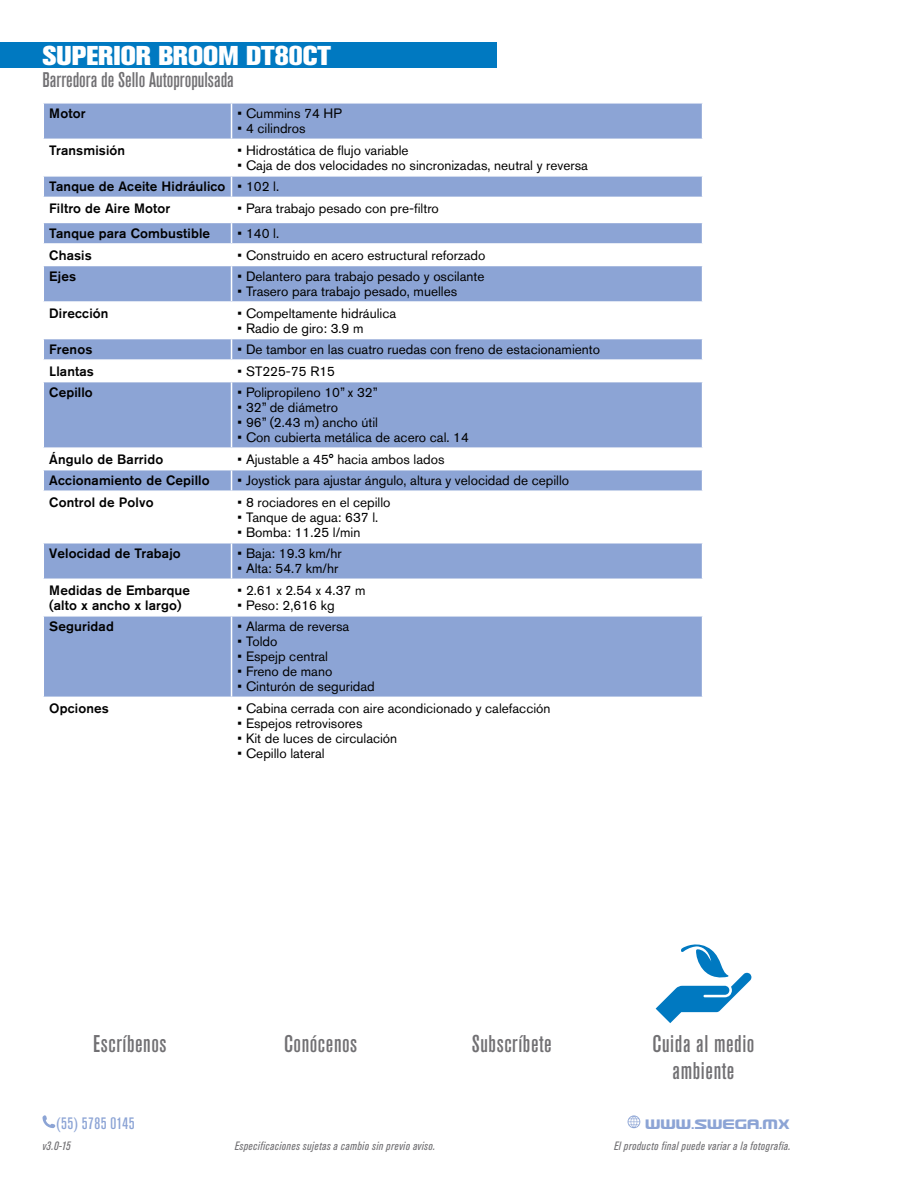
<style>
.page{position:relative;width:918px;height:1188px;background:#fff}
.page>*{position:absolute;margin:0;border:0;box-sizing:border-box;transform-origin:0 0}
.t1{font:27px "Akzidenz Grotesk BQ X Bold Alt";color:#fff}
.t2{font:500 condensed 24px/27px "Akzidenz Grotesk BQ";letter-spacing:.025em;color:#717073;text-align:center}
.t3{font:500 condensed 21px "Akzidenz Grotesk BQ";color:#717073}
.t4{font:500 condensed 16.5px "Akzidenz Grotesk BQ";letter-spacing:.025em;color:#8ca4d5}
.t5{font:16.5px "Usuzi";color:#8ca4d5}
.t6{font:13.5px/21.6px "Akzidenz Grotesk BQ";color:#000}
.t7{font:500 13.5px/15px "Akzidenz Grotesk BQ";letter-spacing:.01em;color:#000}
.t8{font:italic condensed 12px "Akzidenz Grotesk BQ";letter-spacing:.04em;color:#717073}
.s1{font-weight:500}
</style>
<div class="page">
<svg style="left:42px;top:1115px;width:13px;height:13px"></svg>
<svg style="left:628px;top:1115px;width:12px;height:13px"></svg>
<div style="left:0;top:43px;width:496px;height:25px;background:#0079c1"></div>
<div style="left:44px;top:104px;width:658px;height:35px;background:#8ca4d5"></div>
<svg style="left:44px;top:177px;width:658px;height:520px;fill:#8ca4d5"></svg>
<hr style="left:231px;top:104px;width:1px;height:35px;background:#fff">
<hr style="left:43px;top:197px;width:189px;height:1px;background:#fff">
<hr style="left:232px;top:197px;width:471px;height:1px;background:#fff">
<hr style="left:43px;top:222px;width:189px;height:1px;background:#fff">
<hr style="left:232px;top:222px;width:471px;height:1px;background:#fff">
<hr style="left:43px;top:243px;width:189px;height:2px;background:#fff">
<hr style="left:232px;top:243px;width:471px;height:2px;background:#fff">
<svg style="left:231px;top:177px;width:1px;height:88px"></svg>
<hr style="left:43px;top:265px;width:189px;height:1px;background:#fff">
<hr style="left:232px;top:265px;width:471px;height:1px;background:#fff">
<hr style="left:231px;top:266px;width:1px;height:35px;background:#fff">
<hr style="left:43px;top:301px;width:189px;height:2px;background:#fff">
<hr style="left:232px;top:301px;width:471px;height:2px;background:#fff">
<hr style="left:231px;top:303px;width:1px;height:35px;background:#fff">
<hr style="left:43px;top:338px;width:189px;height:1px;background:#fff">
<hr style="left:232px;top:338px;width:471px;height:1px;background:#fff">
<hr style="left:43px;top:359px;width:189px;height:2px;background:#fff">
<hr style="left:232px;top:359px;width:471px;height:2px;background:#fff">
<svg style="left:231px;top:339px;width:1px;height:42px"></svg>
<hr style="left:43px;top:381px;width:189px;height:1px;background:#fff">
<hr style="left:232px;top:381px;width:471px;height:1px;background:#fff">
<hr style="left:231px;top:382px;width:1px;height:65px;background:#fff">
<hr style="left:43px;top:447px;width:189px;height:2px;background:#fff">
<hr style="left:232px;top:447px;width:471px;height:2px;background:#fff">
<hr style="left:43px;top:469px;width:189px;height:1px;background:#fff">
<hr style="left:232px;top:469px;width:471px;height:1px;background:#fff">
<svg style="left:231px;top:449px;width:1px;height:41px"></svg>
<hr style="left:43px;top:490px;width:189px;height:2px;background:#fff">
<hr style="left:232px;top:490px;width:471px;height:2px;background:#fff">
<hr style="left:231px;top:492px;width:1px;height:50px;background:#fff">
<hr style="left:43px;top:542px;width:189px;height:2px;background:#fff">
<hr style="left:232px;top:542px;width:471px;height:2px;background:#fff">
<hr style="left:231px;top:544px;width:1px;height:35px;background:#fff">
<hr style="left:43px;top:579px;width:189px;height:1px;background:#fff">
<hr style="left:232px;top:579px;width:471px;height:1px;background:#fff">
<hr style="left:231px;top:580px;width:1px;height:35px;background:#fff">
<hr style="left:43px;top:615px;width:189px;height:2px;background:#fff">
<hr style="left:232px;top:615px;width:471px;height:2px;background:#fff">
<hr style="left:231px;top:617px;width:1px;height:80px;background:#fff">
<svg style="left:656px;top:944px;width:95px;height:79px"></svg>
<h1 class="t1" style="left:43px;top:40px;width:290px">SUPERIOR BROOM DT80CT</h1>
<h3 class="t3" style="left:43px;top:68px;width:193px">Barredora de Sello Autopropulsada</h3>
<p class="t7" style="left:49px;top:106px;width:38px">Motor</p>
<p class="t6" style="left:238px;top:103px;width:106px">• Cummins 74 HP</p>
<p class="t6" style="left:238px;top:118px;width:70px">• 4 cilindros</p>
<p class="t7" style="left:49px;top:142px;width:77px">Transmisión</p>
<p class="t6" style="left:238px;top:139px;width:173px">• Hidrostática de flujo variable</p>
<p class="t6" style="left:49px;top:154px;width:540px;text-indent:188px">• Caja de dos velocidades no sincronizadas, neutral y reversa<br><span class="s1">Tanque de Aceite Hidráulico</span> • 102 l.<br><span class="s1">Filtro de Aire Motor</span></p>
<p class="t6" style="left:238px;top:197px;width:203px">• Para trabajo pesado con pre-filtro</p>
<p class="t7" style="left:49px;top:225px;width:162px">Tanque para Combustible</p>
<p class="t6" style="left:238px;top:222px;width:43px">• 140 l.</p>
<p class="t7" style="left:49px;top:247px;width:44px">Chasis</p>
<p class="t6" style="left:238px;top:244px;width:249px">• Construido en acero estructural reforzado</p>
<p class="t7" style="left:49px;top:269px;width:28px">Ejes</p>
<p class="t6" style="left:238px;top:265px;width:249px">• Delantero para trabajo pesado y oscilante</p>
<p class="t6" style="left:238px;top:280px;width:221px">• Trasero para trabajo pesado, muelles</p>
<p class="t7" style="left:49px;top:305px;width:61px">Dirección</p>
<p class="t6" style="left:238px;top:302px;width:160px">• Compeltamente hidráulica</p>
<p class="t6" style="left:238px;top:317px;width:128px">• Radio de giro: 3.9 m</p>
<p class="t7" style="left:49px;top:342px;width:45px">Frenos</p>
<p class="t6" style="left:238px;top:339px;width:364px">• De tambor en las cuatro ruedas con freno de estacionamiento</p>
<p class="t7" style="left:49px;top:363px;width:46px">Llantas</p>
<p class="t6" style="left:238px;top:360px;width:99px">• ST225-75 R15</p>
<p class="t7" style="left:49px;top:385px;width:45px">Cepillo</p>
<p class="t6" style="left:238px;top:382px;width:142px">• Polipropileno 10” x 32”</p>
<p class="t6" style="left:238px;top:397px;width:102px">• 32” de diámetro</p>
<p class="t6" style="left:238px;top:412px;width:142px">• 96” (2.43 m) ancho útil</p>
<p class="t6" style="left:238px;top:427px;width:233px">• Con cubierta metálica de acero cal. 14</p>
<p class="t7" style="left:49px;top:451px;width:115px">Ángulo de Barrido</p>
<p class="t6" style="left:238px;top:448px;width:209px">• Ajustable a 45° hacia ambos lados</p>
<p class="t7" style="left:49px;top:473px;width:162px">Accionamiento de Cepillo</p>
<p class="t6" style="left:238px;top:470px;width:333px">• Joystick para ajustar ángulo, altura y velocidad de cepillo</p>
<p class="t7" style="left:49px;top:494px;width:106px">Control de Polvo</p>
<p class="t6" style="left:238px;top:491px;width:155px">• 8 rociadores en el cepillo</p>
<p class="t6" style="left:238px;top:506px;width:142px">• Tanque de agua: 637 l.</p>
<p class="t6" style="left:238px;top:521px;width:124px">• Bomba: 11.25 l/min</p>
<p class="t7" style="left:49px;top:546px;width:133px">Velocidad de Trabajo</p>
<p class="t6" style="left:238px;top:543px;width:106px">• Baja: 19.3 km/hr</p>
<p class="t6" style="left:238px;top:558px;width:102px">• Alta: 54.7 km/hr</p>
<p class="t7" style="left:49px;top:582px;width:142px">Medidas de Embarque (alto x ancho x largo)</p>
<p class="t6" style="left:238px;top:579px;width:130px">• 2.61 x 2.54 x 4.37 m</p>
<p class="t6" style="left:238px;top:594px;width:99px">• Peso: 2,616 kg</p>
<p class="t7" style="left:49px;top:619px;width:66px">Seguridad</p>
<p class="t6" style="left:238px;top:616px;width:113px">• Alarma de reversa</p>
<p class="t6" style="left:238px;top:631px;width:41px">• Toldo</p>
<p class="t6" style="left:238px;top:646px;width:92px">• Espejp central</p>
<p class="t6" style="left:238px;top:661px;width:96px">• Freno de mano</p>
<p class="t6" style="left:238px;top:676px;width:139px">• Cinturón de seguridad</p>
<p class="t7" style="left:49px;top:700px;width:61px">Opciones</p>
<p class="t6" style="left:238px;top:697px;width:315px">• Cabina cerrada con aire acondicionado y calefacción</p>
<p class="t6" style="left:238px;top:712px;width:126px">• Espejos retrovisores</p>
<p class="t6" style="left:238px;top:727px;width:161px">• Kit de luces de circulación</p>
<p class="t6" style="left:238px;top:742px;width:89px">• Cepillo lateral</p>
<h2 class="t2" style="left:93px;top:1030px;width:75px">Escríbenos</h2>
<h2 class="t2" style="left:284px;top:1030px;width:75px">Conócenos</h2>
<h2 class="t2" style="left:472px;top:1030px;width:81px">Subscríbete</h2>
<h2 class="t2" style="left:653px;top:1030px;width:103px">Cuida al medio ambiente</h2>
<p class="t4" style="left:57px;top:1114px;width:80px">(55) 5785 0145</p>
<p class="t5" style="left:646px;top:1115px;width:146px">WWW.SWEGA.MX</p>
<p class="t8" style="left:43px;top:1139px;width:30px">v3.0-15</p>
<p class="t8" style="left:235px;top:1139px;width:202px">Especificaciones sujetas a cambio sin previo aviso.</p>
<p class="t8" style="left:614px;top:1139px;width:178px">El producto final puede variar a la fotografía.</p>
</div>
